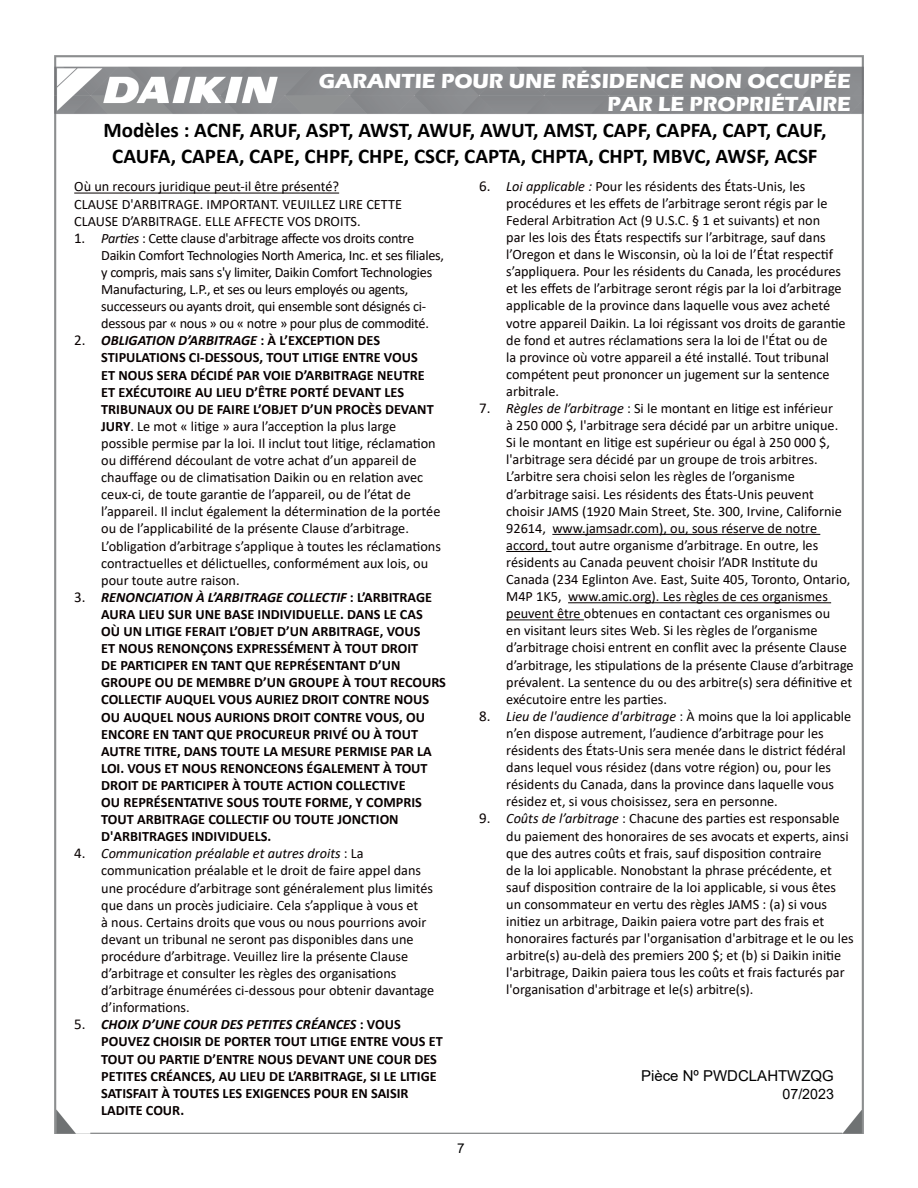
<style>
.page{position:relative;width:918px;height:1188px;background:#fff}
.page>*{position:absolute;margin:0;border:0;box-sizing:border-box;transform-origin:0 0}
.t1{font:700 21px/25.2px "Calibri";color:#000;text-align:center}
.P_-_Paragraph_Style1{font:700 21px/22.5px "Eras ITC";color:#fff;text-align:right}
.t2{font:15px "Arial";color:#000}
.P_-_Alpha-Numeric_Li{font:14.25px/17.1px "Calibri";color:#080000}
.P_-_Alpha-Numeric_Li-2{font:700 14.25px/17.1px "Calibri";color:#080000}
.P_-_Alpha-Numeric_Li-3{font:14.25px/17.1px "Calibri";letter-spacing:-.02em;color:#080000}
.P_-_Paragraph_Style1-2{font:14.25px/17.1px "Calibri";color:#080000}
.t3{font:14.25px "Arial";color:#000}
.t4{font:13.5px "Arial";color:#000}
.s1{font-size:15px}
.s2{font-style:italic}
.s3{font-weight:700;font-style:italic}
.s4{font-weight:700}
.s5{font-weight:400;font-size:15px}
.s6{font-size:15px;color:#090000}
</style>
<div class="page">
<img style="left:55px;top:56px;width:809px;height:1078px">
<hr style="left:74px;top:193px;width:265px;height:1px;background:#080000">
<hr style="left:552px;top:534px;width:268px;height:1px;background:#080000">
<hr style="left:506px;top:551px;width:46px;height:1px;background:#080000">
<hr style="left:568px;top:602px;width:263px;height:1px;background:#080000">
<hr style="left:506px;top:619px;width:78px;height:1px;background:#080000">
<p class="P_-_Paragraph_Style1" style="left:319px;top:70px;width:534px">GARANTIE POUR UNE RÉSIDENCE NON OCCUPÉE<br>PAR LE PROPRIÉTAIRE</p>
<h1 class="t1" style="left:103px;top:118px;width:725px">Modèles : ACNF, ARUF, ASPT, AWST, AWUF, AWUT, AMST, CAPF, CAPFA, CAPT, CAUF,<br>CAUFA, CAPEA, CAPE, CHPF, CHPE, CSCF, CAPTA, CHPTA, CHPT, MBVC, AWSF, ACSF</h1>
<p class="P_-_Paragraph_Style1-2" style="left:74px;top:178px;width:266px">Où un recours juridique peut-il être présenté?</p>
<p class="P_-_Paragraph_Style1-2" style="left:74px;top:195px;width:329px">CLAUSE D'ARBITRAGE. IMPORTANT. VEUILLEZ LIRE CETTE<br>CLAUSE D’ARBITRAGE. ELLE AFFECTE VOS DROITS.</p>
<p class="P_-_Alpha-Numeric_Li-3" style="left:101px;top:229px;width:344px;text-indent:-27px"><span class="s1">1.</span> <span class="s2">Parties</span> : Cette clause d'arbitrage affecte vos droits contre Daikin Comfort Technologies North America, Inc. et ses filiales, y compris, mais sans s'y limiter, Daikin Comfort Technologies Manufacturing, L.P., et ses ou leurs employés ou agents, successeurs ou ayants droit, qui ensemble sont désignés ci&shy;dessous par « nous » ou « notre » pour plus de commodité.</p>
<p class="P_-_Alpha-Numeric_Li" style="left:101px;top:332px;width:341px;text-indent:-27px"><span class="s1">2.</span> <span class="s3">OBLIGATION D’ARBITRAGE</span> <span class="s4">: À L’EXCEPTION DES STIPULATIONS CI-DESSOUS, TOUT LITIGE ENTRE VOUS<br>ET NOUS SERA DÉCIDÉ PAR VOIE D’ARBITRAGE NEUTRE ET EXÉCUTOIRE AU LIEU D’ÊTRE PORTÉ DEVANT LES TRIBUNAUX OU DE FAIRE L’OBJET D’UN PROCÈS DEVANT JURY</span>. Le mot « litige » aura l’acception la plus large possible permise par la loi. Il inclut tout litige, réclamation ou différend découlant de votre achat d’un appareil de chauffage ou de climatisation Daikin ou en relation avec ceux-ci, de toute garantie de l’appareil, ou de l’état de l’appareil. Il inclut également la détermination de la portée ou de l’applicabilité de la présente Clause d’arbitrage.<br>L’obligation d’arbitrage s’applique à toutes les réclamations contractuelles et délictuelles, conformément aux lois, ou pour toute autre raison.</p>
<p class="P_-_Alpha-Numeric_Li-2" style="left:101px;top:588px;width:346px;text-indent:-27px"><span class="s5">3.</span> <span class="s2">RENONCIATION À L’ARBITRAGE COLLECTIF</span> : L’ARBITRAGE AURA LIEU SUR UNE BASE INDIVIDUELLE. DANS LE CAS<br>OÙ UN LITIGE FERAIT L’OBJET D’UN ARBITRAGE, VOUS<br>ET NOUS RENONÇONS EXPRESSÉMENT À TOUT DROIT<br>DE PARTICIPER EN TANT QUE REPRÉSENTANT D’UN GROUPE OU DE MEMBRE D’UN GROUPE À TOUT RECOURS COLLECTIF AUQUEL VOUS AURIEZ DROIT CONTRE NOUS OU AUQUEL NOUS AURIONS DROIT CONTRE VOUS, OU ENCORE EN TANT QUE PROCUREUR PRIVÉ OU À TOUT AUTRE TITRE, DANS TOUTE LA MESURE PERMISE PAR LA LOI. VOUS ET NOUS RENONCEONS ÉGALEMENT À TOUT DROIT DE PARTICIPER À TOUTE ACTION COLLECTIVE<br>OU REPRÉSENTATIVE SOUS TOUTE FORME, Y COMPRIS TOUT ARBITRAGE COLLECTIF OU TOUTE JONCTION D'ARBITRAGES INDIVIDUELS.</p>
<p class="P_-_Alpha-Numeric_Li" style="left:101px;top:845px;width:335px;text-indent:-27px"><span class="s1">4.</span> <span class="s2">Communication préalable et autres droits</span> : La communication préalable et le droit de faire appel dans une procédure d’arbitrage sont généralement plus limités que dans un procès judiciaire. Cela s’applique à vous et<br>à nous. Certains droits que vous ou nous pourrions avoir devant un tribunal ne seront pas disponibles dans une procédure d’arbitrage. Veuillez lire la présente Clause d’arbitrage et consulter les règles des organisations d’arbitrage énumérées ci-dessous pour obtenir davantage d’informations.</p>
<p class="P_-_Alpha-Numeric_Li-2" style="left:101px;top:1016px;width:343px;text-indent:-27px"><span class="s5">5.</span> <span class="s2">CHOIX D’UNE COUR DES PETITES CRÉANCES</span> : VOUS POUVEZ CHOISIR DE PORTER TOUT LITIGE ENTRE VOUS ET TOUT OU PARTIE D’ENTRE NOUS DEVANT UNE COUR DES PETITES CRÉANCES, AU LIEU DE L’ARBITRAGE, SI LE LITIGE SATISFAIT À TOUTES LES EXIGENCES POUR EN SAISIR LADITE COUR.</p>
<p class="t4" style="left:457px;top:1139px;width:9px">7</p>
<p class="P_-_Alpha-Numeric_Li" style="left:506px;top:177px;width:341px;text-indent:-27px"><span class="s1">6.</span> <span class="s2">Loi applicable :</span> Pour les résidents des États-Unis, les procédures et les effets de l’arbitrage seront régis par le Federal Arbitration Act (9 U.S.C. § 1 et suivants) et non<br>par les lois des États respectifs sur l’arbitrage, sauf dans l’Oregon et dans le Wisconsin, où la loi de l’État respectif s’appliquera. Pour les résidents du Canada, les procédures et les effets de l’arbitrage seront régis par la loi d’arbitrage applicable de la province dans laquelle vous avez acheté votre appareil Daikin. La loi régissant vos droits de garantie de fond et autres réclamations sera la loi de l'État ou de<br>la province où votre appareil a été installé. Tout tribunal compétent peut prononcer un jugement sur la sentence arbitrale.</p>
<p class="P_-_Alpha-Numeric_Li" style="left:506px;top:399px;width:349px;text-indent:-27px"><span class="s1">7.</span> <span class="s2">Règles de l’arbitrage</span> : Si le montant en litige est inférieur<br>à 250 000 $, l'arbitrage sera décidé par un arbitre unique.<br>Si le montant en litige est supérieur ou égal à 250 000 $, l'arbitrage sera décidé par un groupe de trois arbitres.<br>L’arbitre sera choisi selon les règles de l’organisme d’arbitrage saisi. Les résidents des États-Unis peuvent choisir JAMS (1920 Main Street, Ste. 300, Irvine, Californie 92614, www.jamsadr.com), ou, sous réserve de notre accord, tout autre organisme d’arbitrage. En outre, les résidents au Canada peuvent choisir l’ADR Institute du Canada (234 Eglinton Ave. East, Suite 405, Toronto, Ontario, M4P 1K5, www.amic.org). Les règles de ces organismes peuvent être obtenues en contactant ces organismes ou<br>en visitant leurs sites Web. Si les règles de l’organisme d’arbitrage choisi entrent en conflit avec la présente Clause d’arbitrage, les stipulations de la présente Clause d’arbitrage prévalent. La sentence du ou des arbitre(s) sera définitive et exécutoire entre les parties.</p>
<p class="P_-_Alpha-Numeric_Li" style="left:506px;top:707px;width:346px;text-indent:-27px"><span class="s6">8.</span> <span class="s2">Lieu de l'audience d'arbitrage</span> : À moins que la loi applicable n’en dispose autrement, l’audience d’arbitrage pour les résidents des États-Unis sera menée dans le district fédéral dans lequel vous résidez (dans votre région) ou, pour les résidents du Canada, dans la province dans laquelle vous résidez et, si vous choisissez, sera en personne.</p>
<p class="P_-_Alpha-Numeric_Li" style="left:506px;top:810px;width:349px;text-indent:-27px"><span class="s6">9.</span> <span class="s2">Coûts de l’arbitrage</span> : Chacune des parties est responsable du paiement des honoraires de ses avocats et experts, ainsi que des autres coûts et frais, sauf disposition contraire<br>de la loi applicable. Nonobstant la phrase précédente, et sauf disposition contraire de la loi applicable, si vous êtes un consommateur en vertu des règles JAMS : (a) si vous initiez un arbitrage, Daikin paiera votre part des frais et honoraires facturés par l'organisation d'arbitrage et le ou les arbitre(s) au-delà des premiers 200 $; et (b) si Daikin initie l'arbitrage, Daikin paiera tous les coûts et frais facturés par l'organisation d'arbitrage et le(s) arbitre(s).</p>
<p class="t2" style="left:641px;top:1066px;width:194px">Pièce Nº PWDCLAHTWZQG</p>
<p class="t3" style="left:782px;top:1084px;width:53px">07/2023</p>
</div>
